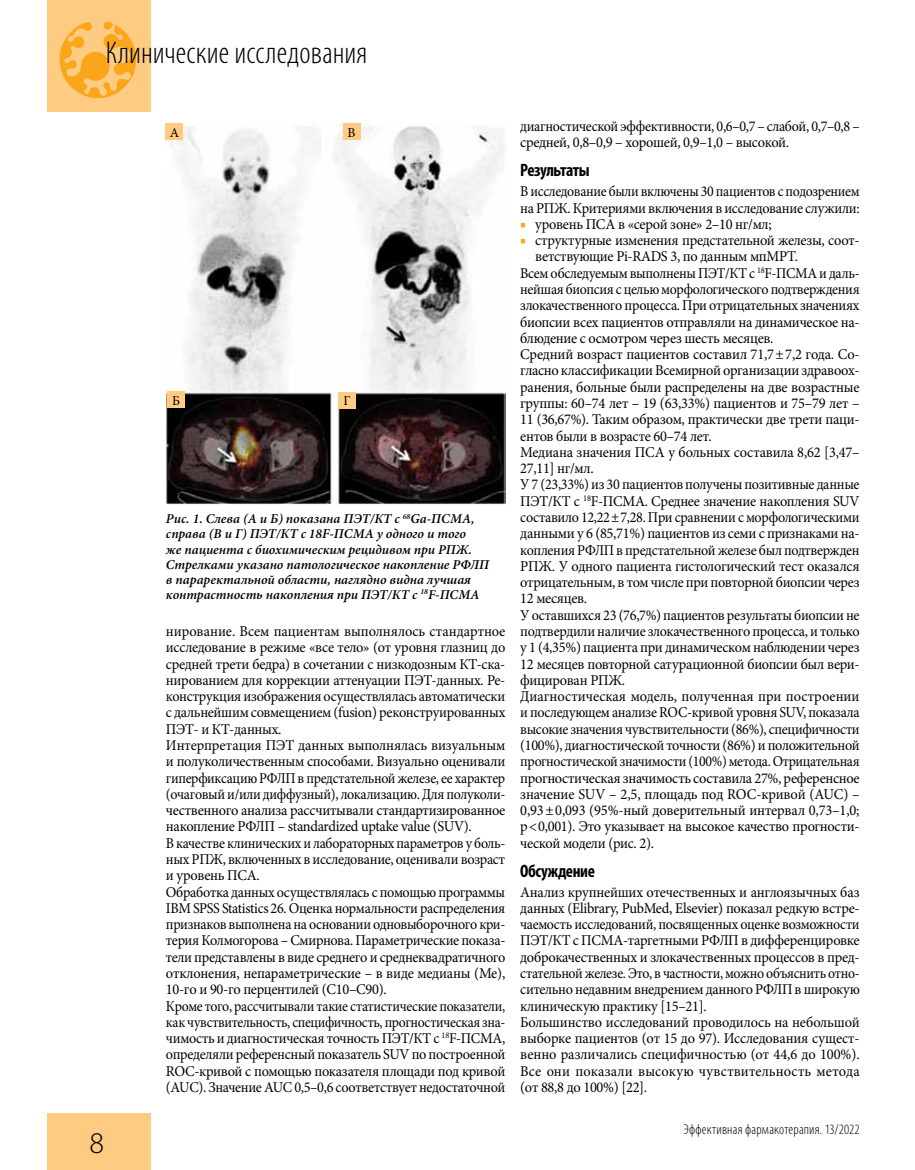
<style>
.page{position:relative;width:915px;height:1170px;background:#fff}
.page>*{position:absolute;margin:0;border:0;box-sizing:border-box;transform-origin:0 0}
.t1{font:300 condensed 31.5px "Myriad Pro";color:#000}
.t2{font:300 30px "Myriad Pro";color:#000}
.t3{font:700 condensed 18px "Myriad Pro";letter-spacing:-.025em;color:#000;scale:.96 1}
.t4{font:15px/16.4px "Minion Pro";letter-spacing:-.02em;color:#000;scale:.96 1}
.t5{font:15px/16.4px "Minion Pro";letter-spacing:-.02em;color:#000;scale:.94 1}
.t6{font:15px "Minion Pro";letter-spacing:-.02em;color:#000;scale:.95 1}
.t7{font:15px/16.2px "Minion Pro";letter-spacing:-.02em;color:#000;scale:.92 1}
.t8{font:15px "Minion Pro";letter-spacing:-.02em;color:#000;scale:.93 1}
.t9{font:15px "Minion Pro";color:#000;scale:.96 1}
.t10{font:300 condensed 14.25px "Myriad Pro";letter-spacing:.015em;color:#000}
.t11{font:italic 600 13.5px/15px "Minion Pro";color:#000}
.t12{font:13.5px "Minion Pro";color:#000}
.s1{color:#faa61a}
</style>
<div class="page">
<div style="left:47px;top:1113px;width:103px;height:56px;background:#fecb83"></div>
<div style="left:47px;top:0;width:103px;height:111px;background:#fecb83"></div>
<svg style="left:59px;top:22px;width:78px;height:77px"></svg>
<img style="left:166px;top:123px;width:339px;height:381px">
<div style="left:166px;top:123px;width:17px;height:17px;background:#fecb83"></div>
<div style="left:168px;top:391px;width:17px;height:17px;background:#fecb83"></div>
<div style="left:343px;top:123px;width:17px;height:17px;background:#fecb83"></div>
<div style="left:338px;top:392px;width:17px;height:16px;background:#fecb83"></div>
<h1 class="t1" style="left:106px;top:34px;width:263px">Клинические исследования</h1>
<h2 class="t2" style="left:89px;top:1126px;width:16px">8</h2>
<p class="t12" style="left:170px;top:123px;width:11px">А</p>
<p class="t12" style="left:172px;top:391px;width:9px">Б</p>
<p class="t12" style="left:347px;top:123px;width:9px">В</p>
<p class="t12" style="left:343px;top:391px;width:8px">Г</p>
<p class="t11" style="left:166px;top:511px;width:324px">Рис. 1. Слева (А и Б) показана ПЭТ/КТ с <sup>68</sup>Ga-ПСМА, справа (В и Г) ПЭТ/КТ с 18F-ПСМА у одного и того<br>же пациента с биохимическим рецидивом при РПЖ.<br>Стрелками указано патологическое накопление РФЛП в параректальной области, наглядно видна лучшая контрастность накопления при ПЭТ/КТ с <sup>18</sup>F-ПСМА</p>
<p class="t4" style="left:166px;top:623px;width:355px">нирование. Всем пациентам выполнялось стандартное исследование в режиме «все тело» (от уровня глазниц до средней трети бедра) в сочетании с низкодозным КТ-ска&shy;нированием для коррекции аттенуации ПЭТ-данных. Ре&shy;конструкция изображения осуществлялась автоматически с дальнейшим совмещением (fusion) реконструированных ПЭТ- и КТ-данных.<br>Интерпретация ПЭТ данных выполнялась визуальным и полуколичественным способами. Визуально оценивали гиперфиксацию РФЛП в предстательной железе, ее характер (очаговый и/или диффузный), локализацию. Для полуколи&shy;чественного анализа рассчитывали стандартизированное накопление РФЛП – standardized uptake value (SUV).<br>В качестве клинических и лабораторных параметров у боль&shy;ных РПЖ, включенных в исследование, оценивали возраст и уровень ПСА.<br>Обработка данных осуществлялась с помощью программы IBM SPSS Statistics 26. Оценка нормальности распределения признаков выполнена на основании одновыборочного кри&shy;терия Колмогорова – Смирнова. Параметрические показа&shy;тели представлены в виде среднего и среднеквадратичного отклонения, непараметрические – в виде медианы (Me), 10-го и 90-го перцентилей (C10–C90).<br>Кроме того, рассчитывали такие статистические показатели, как чувствительность, специфичность, прогностическая зна&shy;чимость и диагностическая точность ПЭТ/КТ с <sup>18</sup>F-ПСМА, определяли референсный показатель SUV по построенной ROC-кривой с помощью показателя площади под кривой (AUC). Значение AUC 0,5–0,6 соответствует недостаточной</p>
<p class="t5" style="left:520px;top:118px;width:362px">диагностической эффективности, 0,6–0,7 – слабой, 0,7–0,8 – средней, 0,8–0,9 – хорошей, 0,9–1,0 – высокой.</p>
<p class="t3" style="left:520px;top:159px;width:74px">Результаты</p>
<p class="t7" style="left:520px;top:183px;width:370px">В исследование были включены 30 пациентов с подозрением на РПЖ. Критериями включения в исследование служили:</p>
<p class="t4" style="left:520px;top:216px;width:263px"><span class="s1">■</span> уровень ПСА в «серой зоне» 2–10 нг/мл;</p>
<p class="t4" style="left:520px;top:232px;width:355px"><span class="s1">■</span> структурные изменения предстательной железы, соот-</p>
<p class="t4" style="left:535px;top:248px;width:275px">ветствующие Pi-RADS 3, по данным мпМРТ.</p>
<p class="t5" style="left:520px;top:265px;width:362px">Всем обследуемым выполнены ПЭТ/КТ с <sup>18</sup>F-ПСМА и даль-</p>
<p class="t8" style="left:520px;top:279px;width:366px">нейшая биопсия с целью морфологического подтверждения</p>
<p class="t5" style="left:520px;top:297px;width:362px">злокачественного процесса. При отрицательных значениях</p>
<p class="t4" style="left:520px;top:313px;width:355px">биопсии всех пациентов отправляли на динамическое на-</p>
<p class="t4" style="left:520px;top:330px;width:265px">блюдение с осмотром через шесть месяцев.</p>
<p class="t4" style="left:520px;top:346px;width:355px">Средний возраст пациентов составил 71,7±7,2 года. Со-</p>
<p class="t4" style="left:520px;top:362px;width:355px">гласно классификации Всемирной организации здравоох-</p>
<p class="t4" style="left:520px;top:379px;width:355px">ранения, больные были распределены на две возрастные</p>
<p class="t4" style="left:520px;top:395px;width:355px">группы: 60–74 лет – 19 (63,33%) пациентов и 75–79 лет –</p>
<p class="t4" style="left:520px;top:411px;width:355px">11 (36,67%). Таким образом, практически две трети паци-</p>
<p class="t4" style="left:520px;top:427px;width:201px">ентов были в возрасте 60–74 лет.</p>
<p class="t4" style="left:520px;top:444px;width:355px">Медиана значения ПСА у больных составила 8,62 [3,47–</p>
<p class="t4" style="left:520px;top:460px;width:78px">27,11] нг/мл.</p>
<p class="t5" style="left:520px;top:476px;width:362px">У 7 (23,33%) из 30 пациентов получены позитивные данные</p>
<p class="t4" style="left:520px;top:493px;width:355px">ПЭТ/КТ с <sup>18</sup>F-ПСМА. Среднее значение накопления SUV</p>
<p class="t5" style="left:520px;top:509px;width:362px">составило 12,22±7,28. При сравнении с морфологическими</p>
<p class="t4" style="left:520px;top:525px;width:355px">данными у 6 (85,71%) пациентов из семи с признаками на-</p>
<p class="t5" style="left:520px;top:541px;width:362px">копления РФЛП в предстательной железе был подтвержден</p>
<p class="t4" style="left:520px;top:558px;width:355px">РПЖ. У одного пациента гистологический тест оказался</p>
<p class="t6" style="left:520px;top:572px;width:359px">отрицательным, в том числе при повторной биопсии через</p>
<p class="t4" style="left:520px;top:590px;width:71px">12 месяцев.</p>
<p class="t6" style="left:520px;top:604px;width:358px">У оставшихся 23 (76,7%) пациентов результаты биопсии не</p>
<p class="t6" style="left:520px;top:621px;width:358px">подтвердили наличие злокачественного процесса, и только</p>
<p class="t4" style="left:520px;top:639px;width:355px">у 1 (4,35%) пациента при динамическом наблюдении через</p>
<p class="t4" style="left:520px;top:655px;width:355px">12 месяцев повторной сатурационной биопсии был вери-</p>
<p class="t4" style="left:520px;top:672px;width:111px">фицирован РПЖ.</p>
<p class="t9" style="left:520px;top:686px;width:355px">Диагностическая модель, полученная при построении</p>
<p class="t5" style="left:520px;top:704px;width:362px">и последующем анализе ROC-кривой уровня SUV, показала</p>
<p class="t5" style="left:520px;top:720px;width:362px">высокие значения чувствительности (86%), специфичности</p>
<p class="t6" style="left:520px;top:735px;width:358px">(100%), диагностической точности (86%) и положительной</p>
<p class="t7" style="left:520px;top:753px;width:370px">прогностической значимости (100%) метода. Отрицательная</p>
<p class="t4" style="left:520px;top:769px;width:355px">прогностическая значимость составила 27%, референсное</p>
<p class="t4" style="left:520px;top:785px;width:355px">значение SUV – 2,5, площадь под ROC-кривой (AUC) –</p>
<p class="t4" style="left:520px;top:802px;width:355px">0,93±0,093 (95%-ный доверительный интервал 0,73–1,0;</p>
<p class="t4" style="left:520px;top:818px;width:355px">p&lt;0,001). Это указывает на высокое качество прогности-</p>
<p class="t4" style="left:520px;top:834px;width:141px">ческой модели (рис. 2).</p>
<p class="t3" style="left:520px;top:859px;width:79px">Обсуждение</p>
<p class="t4" style="left:520px;top:883px;width:355px">Анализ крупнейших отечественных и англоязычных баз данных (Elibrary, PubMed, Elsevier) показал редкую встре&shy;чаемость исследований, посвященных оценке возможности ПЭТ/КТ с ПСМА-таргетными РФЛП в дифференцировке доброкачественных и злокачественных процессов в пред&shy;стательной железе. Это, в частности, можно объяснить отно&shy;сительно недавним внедрением данного РФЛП в широкую клиническую практику [15–21].<br>Большинство исследований проводилось на небольшой выборке пациентов (от 15 до 97). Исследования сущест&shy;венно различались специфичностью (от 44,6 до 100%).<br>Все они показали высокую чувствительность метода (от 88,8 до 100%) [22].</p>
<p class="t10" style="left:683px;top:1120px;width:178px">Эффективная фармакотерапия. 13/2022</p>
</div>
